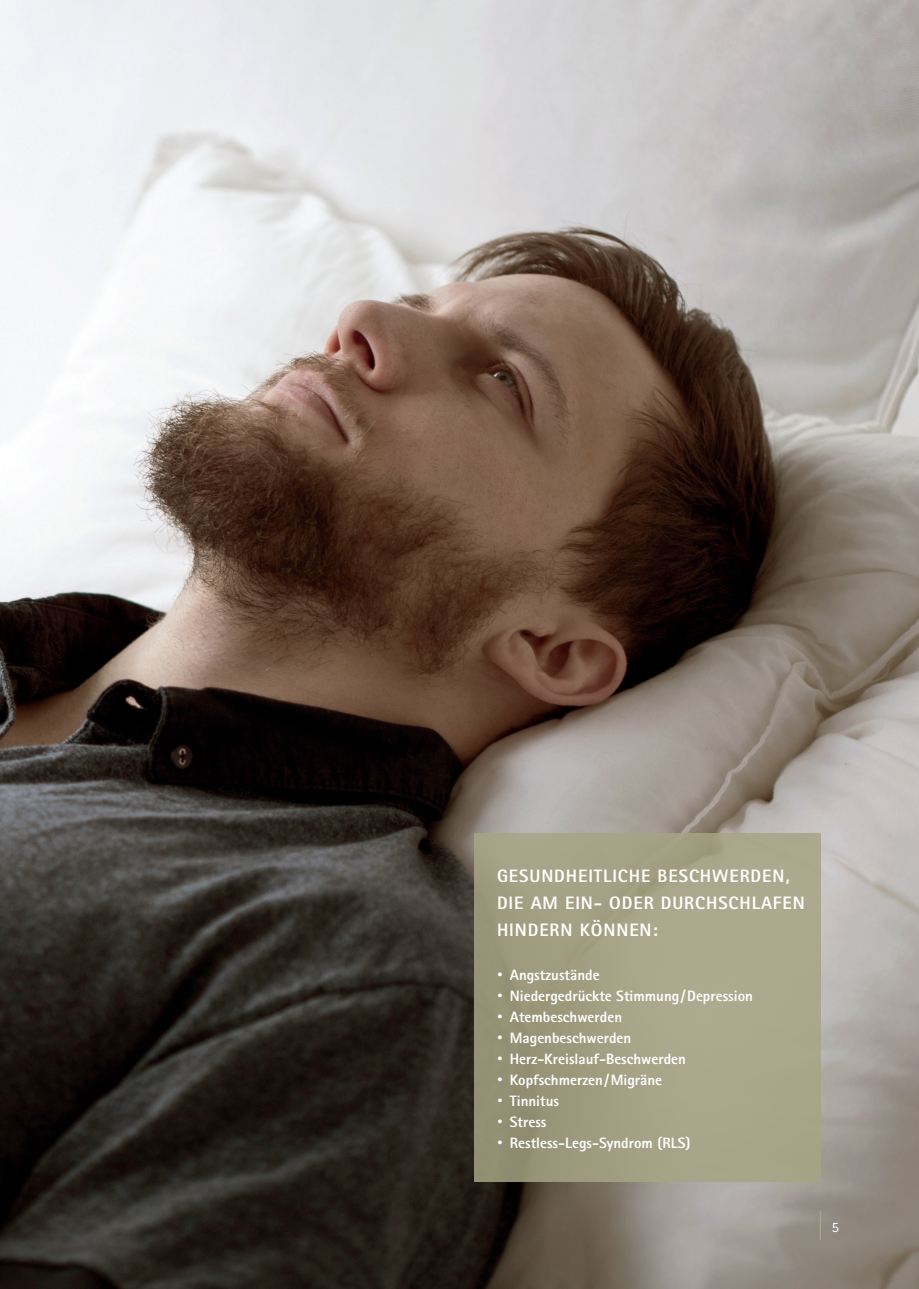
<style>
.page{position:relative;width:919px;height:1289px;background:#fff}
.page>*{position:absolute;margin:0;border:0;box-sizing:border-box;transform-origin:0 0}
.t1{font:800 18px/27px "Rotis Sans Serif";letter-spacing:.05em;color:#fff}
.t2{font:800 15px "Rotis Sans Serif";color:#fff}
.t3{font:14.25px "Rotis Sans Serif";color:#fff}
.s1{font-size:10.5px}
</style>
<div class="page">
<img style="left:0;top:0;width:918px;height:1288px">
<div style="left:474px;top:832px;width:347px;height:349px;background:linear-gradient(to right,#9a9679,#afac91)"></div>
<hr style="left:819px;top:1210px;width:2px;height:29px;background:#a7a484">
<p class="t1" style="left:497px;top:862px;width:309px">Gesundheitliche Beschwerden, die am Ein- oder Durchschlafen hindern können:</p>
<p class="t2" style="left:497px;top:965px;width:104px"><span class="s1">•</span> Angstzustände</p>
<p class="t2" style="left:497px;top:986px;width:257px"><span class="s1">•</span> N iedergedrückte Stimmung/Depression</p>
<p class="t2" style="left:497px;top:1007px;width:126px"><span class="s1">•</span> Atembeschwerden</p>
<p class="t2" style="left:497px;top:1028px;width:136px"><span class="s1">•</span> Magenbeschwerden</p>
<p class="t2" style="left:497px;top:1049px;width:190px"><span class="s1">•</span> Herz-Kreislauf-Beschwerden</p>
<p class="t2" style="left:497px;top:1070px;width:166px"><span class="s1">•</span> Kopfschmerzen/Migräne</p>
<p class="t2" style="left:497px;top:1091px;width:63px"><span class="s1">•</span> Tinnitus</p>
<p class="t2" style="left:497px;top:1112px;width:51px"><span class="s1">•</span> Stress</p>
<p class="t2" style="left:497px;top:1133px;width:195px"><span class="s1">•</span> Restless-Legs-Syndrom (RLS)</p>
<p class="t3" style="left:831px;top:1218px;width:9px">5</p>
</div>
